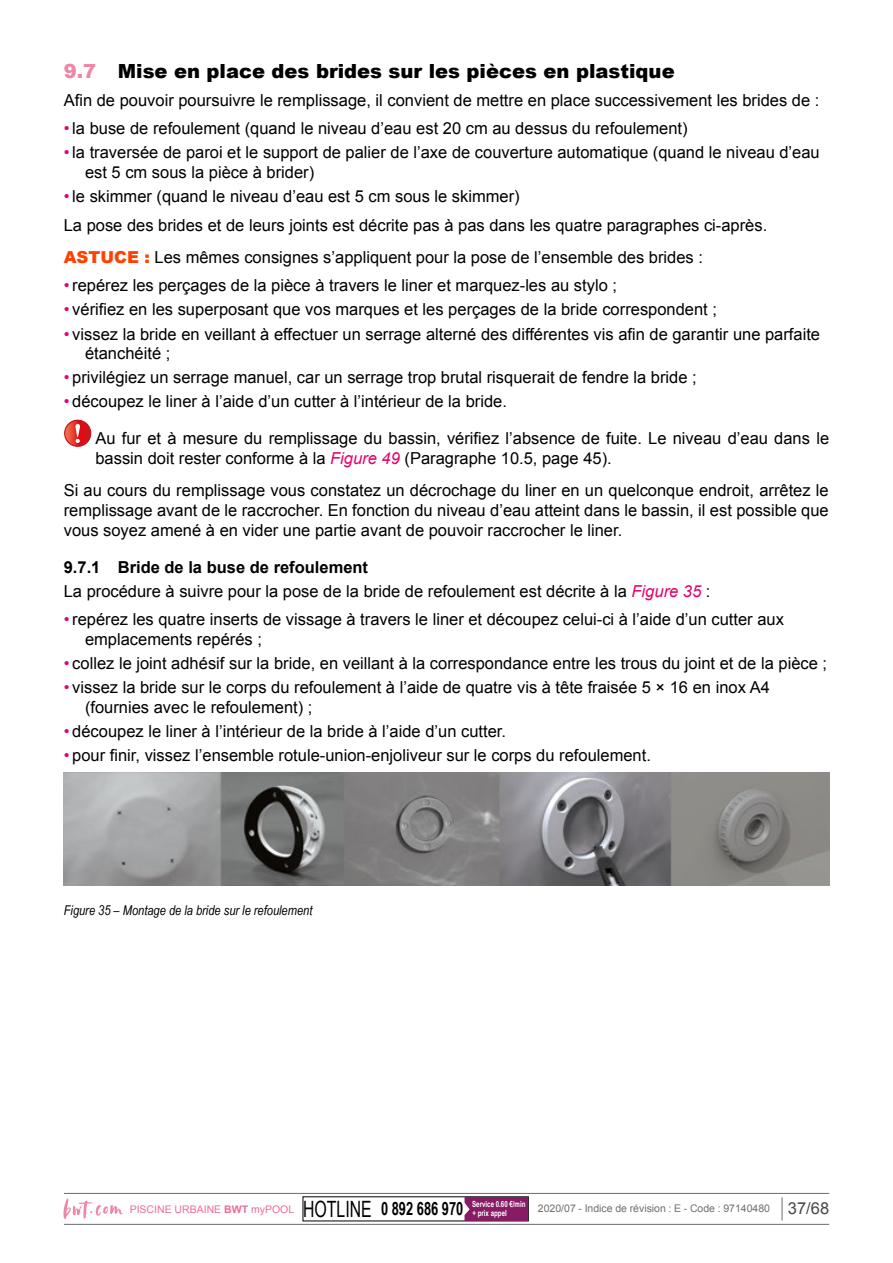
<style>
.page{position:relative;width:893px;height:1263px;background:#fff}
.page>*{position:absolute;margin:0;border:0;box-sizing:border-box;transform-origin:0 0}
.t1{font:900 19.5px "Arial";color:#000}
.t2{font:16.5px/19.8px "Arial";color:#000}
.t3{font:italic 13.5px "Arial Narrow";color:#000}
.t4{font:10.5px "Arial";color:#706f6f}
.t5{font:10.5px "Arial";color:#ed6d96}
.t6{font:700 8.4px/9px "Arial Narrow";color:#fff;scale:.89 1}
.s1{color:#f086a6}
.s2{color:#e6006c}
.s3{font-weight:900;color:#ff4100}
.s4{font-style:italic;color:#e6006c}
.s5{font-weight:700}
.s6{font-family:"Arial Narrow";font-size:22.5px;color:#000}
.s7{font-family:"Arial Narrow";font-weight:700;font-size:18.3px;color:#000}
.s8{font-size:16.5px;color:#474746}
</style>
<div class="page">
<hr style="left:64px;top:1224px;width:765px;height:1px;background:#676c6e">
<hr style="left:64px;top:1193px;width:765px;height:1px;background:#676c6e">
<svg style="left:782px;top:1197px;width:1px;height:23px"></svg>
<svg style="left:63px;top:1199px;width:60px;height:20px"></svg>
<div style="left:465px;top:1197px;width:63px;height:24px;background:#871b64"></div>
<svg style="left:65px;top:420px;width:26px;height:26px"></svg>
<div style="left:64px;top:420px;width:27px;height:27px;border:1px solid #be1622;border-radius:50%"></div>
<svg style="left:76px;top:424px;width:4px;height:19px"></svg>
<img style="left:64px;top:773px;width:765px;height:113px">
<p class="t1" style="left:64px;top:57px;width:612px"><span class="s1">9.7</span> Mise en place des brides sur les pièces en plastique</p>
<p class="t2" style="left:64px;top:91px;width:757px">Afin de pouvoir poursuivre le remplissage, il convient de mettre en place successivement les brides de :</p>
<p class="t2" style="left:64px;top:119px;width:625px"><span class="s2">•</span> la buse de refoulement (quand le niveau d’eau est 20 cm au dessus du refoulement)</p>
<p class="t2" style="left:85px;top:143px;width:736px;text-indent:-21px"><span class="s2">•</span> la traversée de paroi et le support de palier de l’axe de couverture automatique (quand le niveau d’eau est 5 cm sous la pièce à brider)</p>
<p class="t2" style="left:64px;top:182px;width:705px;line-height:28.3px"><span class="s2">•</span> le skimmer (quand le niveau d’eau est 5 cm sous le skimmer)<br>La pose des brides et de leurs joints est décrite pas à pas dans les quatre paragraphes ci-après.</p>
<p class="t2" style="left:64px;top:248px;width:641px"><span class="s3">ASTUCE :</span> Les mêmes consignes s’appliquent pour la pose de l’ensemble des brides :</p>
<p class="t2" style="left:64px;top:276px;width:555px"><span class="s2">•</span> repérez les perçages de la pièce à travers le liner et marquez-les au stylo ;</p>
<p class="t2" style="left:64px;top:300px;width:655px"><span class="s2">•</span> vérifiez en les superposant que vos marques et les perçages de la bride correspondent ;</p>
<p class="t2" style="left:85px;top:324px;width:737px;text-indent:-21px"><span class="s2">•</span> vissez la bride en veillant à effectuer un serrage alterné des différentes vis afin de garantir une parfaite étanchéité ;</p>
<p class="t2" style="left:64px;top:368px;width:635px"><span class="s2">•</span> privilégiez un serrage manuel, car un serrage trop brutal risquerait de fendre la bride ;</p>
<p class="t2" style="left:64px;top:392px;width:445px"><span class="s2">•</span> découpez le liner à l’aide d’un cutter à l’intérieur de la bride.</p>
<p class="t2" style="left:95px;top:429px;width:735px">Au fur et à mesure du remplissage du bassin, vérifiez l’absence de fuite. Le niveau d’eau dans le bassin doit rester conforme à la <span class="s4">Figure 49</span> (Paragraphe 10.5, page 45).</p>
<p class="t2" style="left:64px;top:481px;width:766px;text-align:justify">Si au cours du remplissage vous constatez un décrochage du liner en un quelconque endroit, arrêtez le remplissage avant de le raccrocher. En fonction du niveau d’eau atteint dans le bassin, il est possible que vous soyez amené à en vider une partie avant de pouvoir raccrocher le liner.</p>
<p class="t2" style="left:64px;top:555px;width:648px;line-height:24px"><span class="s5">9.7.1 Bride de la buse de refoulement<br></span>La procédure à suivre pour la pose de la bride de refoulement est décrite à la <span class="s4">Figure 35</span> :</p>
<p class="t2" style="left:85px;top:610px;width:700px;text-indent:-21px"><span class="s2">•</span> repérez les quatre inserts de vissage à travers le liner et découpez celui-ci à l’aide d’un cutter aux emplacements repérés ;</p>
<p class="t2" style="left:64px;top:653px;width:765px"><span class="s2">•</span> collez le joint adhésif sur la bride, en veillant à la correspondance entre les trous du joint et de la pièce ;</p>
<p class="t2" style="left:85px;top:678px;width:686px;text-indent:-21px"><span class="s2">•</span> vissez la bride sur le corps du refoulement à l’aide de quatre vis à tête fraisée 5 × 16 en inox A4 (fournies avec le refoulement) ;</p>
<p class="t2" style="left:64px;top:721px;width:444px"><span class="s2">•</span> découpez le liner à l’intérieur de la bride à l’aide d’un cutter.</p>
<p class="t2" style="left:64px;top:745px;width:589px"><span class="s2">•</span> pour finir, vissez l’ensemble rotule-union-enjoliveur sur le corps du refoulement.</p>
<p class="t3" style="left:64px;top:900px;width:250px">Figure 35 – Montage de la bride sur le refoulement</p>
<p class="t5" style="left:130px;top:1202px;width:335px">PISCINE URBAINE <span class="s5">BWT</span> myPOOL <span class="s6">HOTLINE</span> <span class="s7">0 892 686 970</span></p>
<p class="t4" style="left:538px;top:1201px;width:293px">2020/07 - Indice de révision : E - Code : 97140480 <span class="s8">37/68</span></p>
<p class="t6" style="left:472px;top:1199px;width:61px">Service 0.60 €/min + prix appel</p>
</div>
